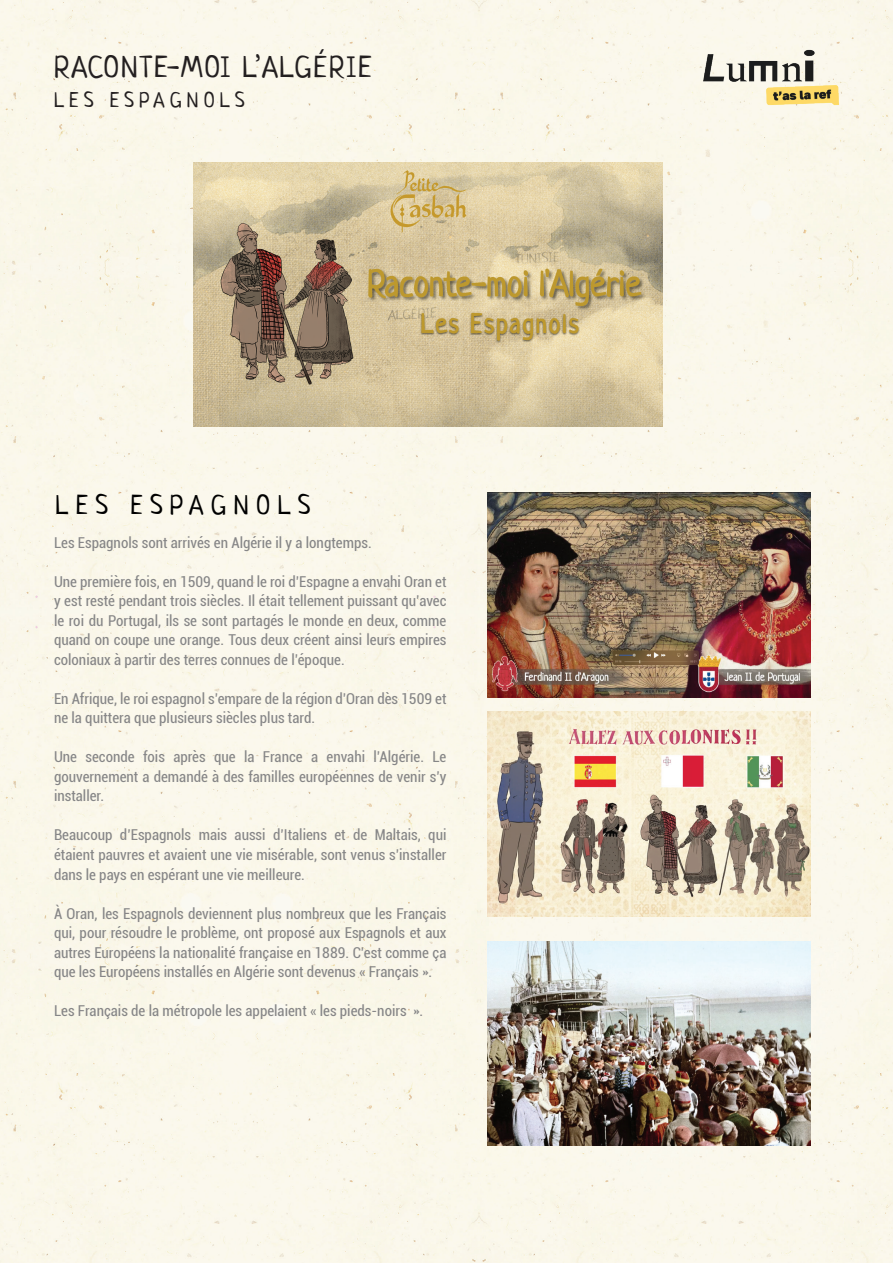
<style>
.page{position:relative;width:893px;height:1263px;background:#fbf8ea}
.page>*{position:absolute;margin:0;border:0;box-sizing:border-box;transform-origin:0 0}
.t1{font:30px "Neucha";letter-spacing:.06em;color:#231f20}
.t2{font:27px "Neucha";letter-spacing:.28em;color:#000}
.t3{font:21px "Neucha";letter-spacing:.25em;color:#231f20}
.t4{font:condensed 15px/19.5px "Roboto";color:#868687;text-align:justify}
</style>
<div class="page">
<img style="left:674px;top:23px;width:194px;height:108px">
<img style="left:193px;top:162px;width:470px;height:264px">
<img style="left:487px;top:493px;width:323px;height:204px">
<img style="left:487px;top:712px;width:323px;height:204px">
<img style="left:487px;top:941px;width:323px;height:204px">
<h1 class="t1" style="left:54px;top:48px;width:319px">RACONTE-MOI L’ALGÉRIE</h1>
<h3 class="t3" style="left:54px;top:87px;width:192px">LES ESPAGNOLS</h3>
<h2 class="t2" style="left:56px;top:488px;width:256px">LES ESPAGNOLS</h2>
<p class="t4" style="left:54px;top:532px;width:319px">Les Espagnols sont arrivés en Algérie il y a longtemps.</p>
<p class="t4" style="left:54px;top:571px;width:394px">Une première fois, en 1509, quand le roi d’Espagne a envahi Oran et y est resté pendant trois siècles. Il était tellement puissant qu’avec le roi du Portugal, ils se sont partagés le monde en deux, comme quand on coupe une orange. Tous deux créent ainsi leurs empires coloniaux à partir des terres connues de l’époque.</p>
<p class="t4" style="left:54px;top:688px;width:394px">En Afrique, le roi espagnol s’empare de la région d’Oran dès 1509 et ne la quittera que plusieurs siècles plus tard.</p>
<p class="t4" style="left:54px;top:747px;width:394px">Une seconde fois après que la France a envahi l’Algérie. Le gouvernement a demandé à des familles européennes de venir s’y installer.</p>
<p class="t4" style="left:54px;top:825px;width:394px">Beaucoup d’Espagnols mais aussi d’Italiens et de Maltais, qui étaient pauvres et avaient une vie misérable, sont venus s’installer dans le pays en espérant une vie meilleure.</p>
<p class="t4" style="left:54px;top:903px;width:394px">À Oran, les Espagnols deviennent plus nombreux que les Français qui, pour résoudre le problème, ont proposé aux Espagnols et aux autres Européens la nationalité française en 1889. C’est comme ça que les Européens installés en Algérie sont devenus « Français ».</p>
<p class="t4" style="left:54px;top:1000px;width:371px">Les Français de la métropole les appelaient « les pieds-noirs ».</p>
</div>
